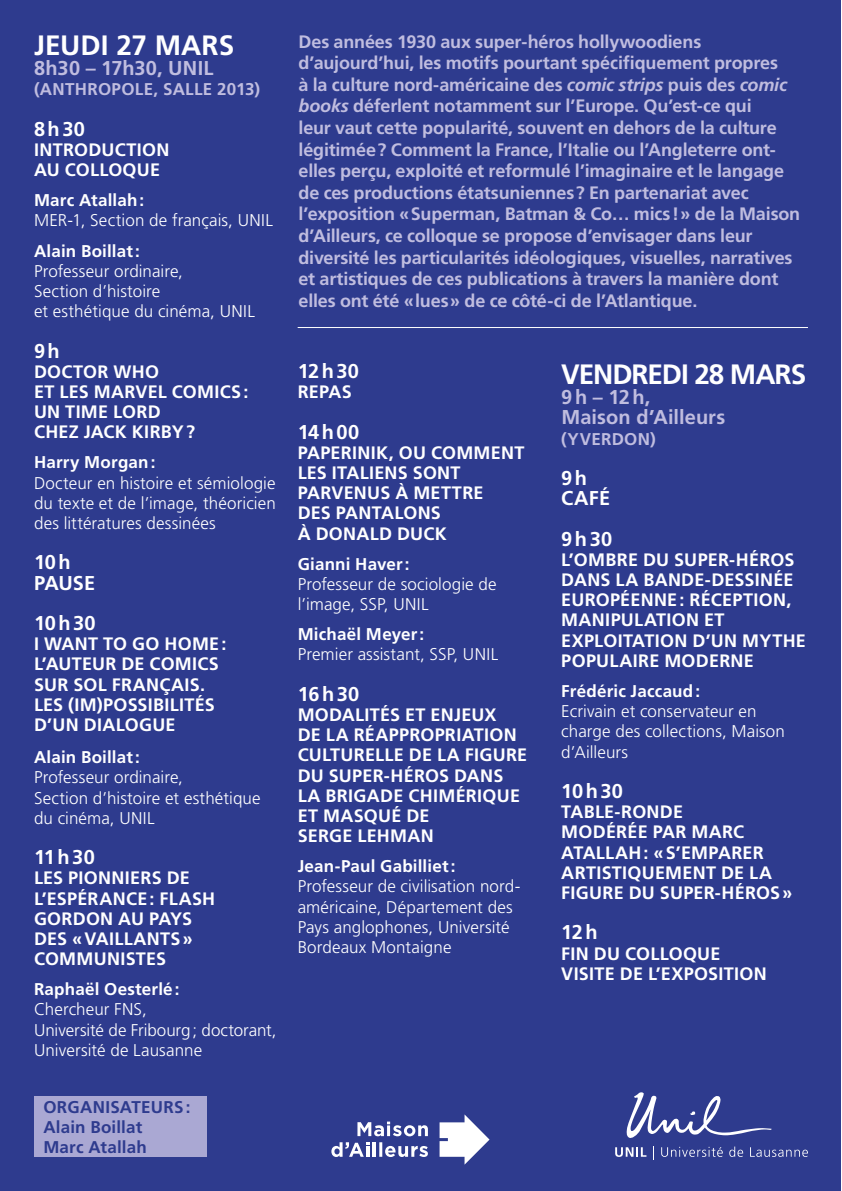
<style>
.page{position:relative;width:842px;height:1191px;background:#fff}
.page>*{position:absolute;margin:0;border:0;box-sizing:border-box;transform-origin:0 0}
.t1{font:700 28px "Frutiger LT Std";letter-spacing:-.035em;color:#fff}
.t2{font:700 28px "Frutiger LT Std";color:#fff}
.t3{font:700 20px/20.2px "Frutiger LT Std";letter-spacing:.03em;color:#fff}
.t4{font:700 20px/20.2px "Frutiger LT Std";letter-spacing:.005em;color:#c0bddf}
.t5{font:700 20px/20.2px "Frutiger LT Std";letter-spacing:-.005em;color:#fff}
.t6{font:700 18px/21.6px "Frutiger LT Std";letter-spacing:-.01em;color:#c0bddf}
.t7{font:700 18px/20.2px "Frutiger LT Std";letter-spacing:.015em;color:#fff}
.t8{font:300 17px/20.2px "Frutiger LT Std";letter-spacing:.005em;color:#fff}
.t9{font:700 17px "Frutiger LT Std";letter-spacing:.01em;color:#fff}
.t10{font:700 17px/20.2px "Frutiger LT Std";letter-spacing:.01em;color:#2e3b8e}
.t11{font:700 17px "Frutiger LT Std";letter-spacing:.015em;color:#c0bddf}
.s1{font-style:italic}
</style>
<div class="page">
<div style="left:0;top:1px;width:840px;height:1190px;background:#2e3b8e"></div>
<hr style="left:298px;top:327px;width:510px;height:1px;background:#fff">
<svg style="left:626px;top:1092px;width:146px;height:46px"></svg>
<svg style="left:615px;top:1147px;width:31px;height:9px"></svg>
<svg style="left:653px;top:1146px;width:1px;height:14px"></svg>
<svg style="left:661px;top:1146px;width:62px;height:10px"></svg>
<svg style="left:729px;top:1146px;width:14px;height:10px"></svg>
<svg style="left:750px;top:1147px;width:58px;height:9px"></svg>
<svg style="left:379px;top:1142px;width:49px;height:15px"></svg>
<svg style="left:357px;top:1121px;width:71px;height:15px"></svg>
<svg style="left:440px;top:1114px;width:49px;height:50px"></svg>
<hr style="left:373px;top:1142px;width:3px;height:14px;background:#fff">
<svg style="left:331px;top:1142px;width:39px;height:15px"></svg>
<div style="left:34px;top:1096px;width:173px;height:61px;background:#aaa8d3"></div>
<h1 class="t2" style="left:34px;top:29px;width:202px">JEUDI 27 MARS</h1>
<p class="t4" style="left:34px;top:58px;width:181px">8h30 – 17h30, UNIL</p>
<p class="t11" style="left:34px;top:80px;width:228px">(ANTHROPOLE, SALLE 2013)</p>
<p class="t3" style="left:34px;top:119px;width:52px">8h30</p>
<p class="t7" style="left:34px;top:140px;width:137px">INTRODUCTION<br>AU COLLOQUE</p>
<p class="t9" style="left:34px;top:190px;width:112px">Marc Atallah:</p>
<p class="t8" style="left:34px;top:211px;width:240px">MER-1, Section de français, UNIL</p>
<p class="t9" style="left:34px;top:241px;width:107px">Alain Boillat:</p>
<p class="t8" style="left:34px;top:261px;width:222px">Professeur ordinaire,<br>Section d’histoire<br>et esthétique du cinéma, UNIL</p>
<p class="t3" style="left:34px;top:340px;width:27px">9h</p>
<p class="t7" style="left:34px;top:361px;width:216px">DOCTOR WHO<br>ET LES MARVEL COMICS:<br>UN TIME LORD<br>CHEZ JACK KIRBY?</p>
<p class="t9" style="left:34px;top:452px;width:123px">Harry Morgan:</p>
<p class="t8" style="left:34px;top:473px;width:243px;text-align:justify">Docteur en histoire et sémiologie du texte et de l’image, théoricien des littératures dessinées</p>
<p class="t5" style="left:34px;top:552px;width:63px">10h<br>PAUSE</p>
<p class="t3" style="left:34px;top:613px;width:63px">10h30</p>
<p class="t7" style="left:34px;top:634px;width:194px">I WANT TO GO HOME:<br>L’AUTEUR DE COMICS<br>SUR SOL FRANÇAIS.<br>LES (IM)POSSIBILITÉS<br>D’UN DIALOGUE</p>
<p class="t9" style="left:34px;top:747px;width:107px">Alain Boillat:</p>
<p class="t8" style="left:34px;top:767px;width:228px">Professeur ordinaire,<br>Section d’histoire et esthétique du cinéma, UNIL</p>
<p class="t3" style="left:34px;top:847px;width:62px">11h30</p>
<p class="t7" style="left:34px;top:868px;width:183px">LES PIONNIERS DE<br>L’ESPÉRANCE: FLASH<br>GORDON AU PAYS<br>DES «VAILLANTS»<br>COMMUNISTES</p>
<p class="t9" style="left:34px;top:979px;width:147px">Raphaël Oesterlé:</p>
<p class="t8" style="left:34px;top:999px;width:244px">Chercheur FNS,<br>Université de Fribourg; doctorant,<br>Université de Lausanne</p>
<p class="t10" style="left:43px;top:1096px;width:149px">ORGANISATEURS:<br>Alain Boillat<br>Marc Atallah</p>
<p class="t6" style="left:298px;top:31px;width:503px">Des années 1930 aux super-héros hollywoodiens d’aujourd’hui, les motifs pourtant spécifiquement propres<br>à la culture nord-américaine des <span class="s1">comic strips</span> puis des <span class="s1">comic books</span> déferlent notamment sur l’Europe. Qu’est-ce qui<br>leur vaut cette popularité, souvent en dehors de la culture légitimée? Comment la France, l’Italie ou l’Angleterre ont&shy;elles perçu, exploité et reformulé l’imaginaire et le langage de ces productions étatsuniennes? En partenariat avec l’exposition «Superman, Batman &amp; Co… mics!» de la Maison d’Ailleurs, ce colloque se propose d’envisager dans leur diversité les particularités idéologiques, visuelles, narratives et artistiques de ces publications à travers la manière dont elles ont été «lues» de ce côté-ci de l’Atlantique.</p>
<p class="t3" style="left:298px;top:361px;width:63px">12h30</p>
<p class="t7" style="left:298px;top:382px;width:56px">REPAS</p>
<p class="t3" style="left:298px;top:421px;width:63px">14h00</p>
<p class="t7" style="left:298px;top:442px;width:228px">PAPERINIK, OU COMMENT<br>LES ITALIENS SONT<br>PARVENUS À METTRE<br>DES PANTALONS<br>À DONALD DUCK</p>
<p class="t9" style="left:298px;top:554px;width:113px">Gianni Haver:</p>
<p class="t8" style="left:298px;top:574px;width:200px">Professeur de sociologie de l’image, SSP, UNIL</p>
<p class="t9" style="left:298px;top:624px;width:128px">Michaël Meyer:</p>
<p class="t8" style="left:298px;top:644px;width:202px">Premier assistant, SSP, UNIL</p>
<p class="t3" style="left:298px;top:683px;width:63px">16h30</p>
<p class="t7" style="left:298px;top:704px;width:231px">MODALITÉS ET ENJEUX<br>DE LA RÉAPPROPRIATION<br>CULTURELLE DE LA FIGURE<br>DU SUPER-HÉROS DANS<br>LA BRIGADE CHIMÉRIQUE<br>ET MASQUÉ DE<br>SERGE LEHMAN</p>
<p class="t9" style="left:298px;top:856px;width:159px">Jean-Paul Gabilliet:</p>
<p class="t8" style="left:298px;top:876px;width:224px">Professeur de civilisation nord&shy;américaine, Département des<br>Pays anglophones, Université<br>Bordeaux Montaigne</p>
<h1 class="t1" style="left:561px;top:358px;width:246px">VENDREDI 28 MARS</h1>
<p class="t4" style="left:561px;top:387px;width:165px">9h – 12h,<br>Maison d’Ailleurs</p>
<p class="t11" style="left:561px;top:429px;width:96px">(YVERDON)</p>
<p class="t3" style="left:561px;top:468px;width:50px">9h<br>CAFÉ</p>
<p class="t3" style="left:561px;top:528px;width:52px">9h30</p>
<p class="t7" style="left:561px;top:549px;width:246px">L’OMBRE DU SUPER-HÉROS<br>DANS LA BANDE-DESSINÉE<br>EUROPÉENNE: RÉCEPTION,<br>MANIPULATION ET<br>EXPLOITATION D’UN MYTHE<br>POPULAIRE MODERNE</p>
<p class="t9" style="left:561px;top:681px;width:140px">Frédéric Jaccaud:</p>
<p class="t8" style="left:561px;top:701px;width:225px">Ecrivain et conservateur en charge des collections, Maison d’Ailleurs</p>
<p class="t3" style="left:561px;top:781px;width:63px">10h30</p>
<p class="t7" style="left:561px;top:802px;width:233px">TABLE-RONDE<br>MODÉRÉE PAR MARC<br>ATALLAH: «S’EMPARER<br>ARTISTIQUEMENT DE LA<br>FIGURE DU SUPER-HÉROS»</p>
<p class="t3" style="left:561px;top:922px;width:38px">12h</p>
<p class="t7" style="left:561px;top:943px;width:207px">FIN DU COLLOQUE<br>VISITE DE L’EXPOSITION</p>
</div>
